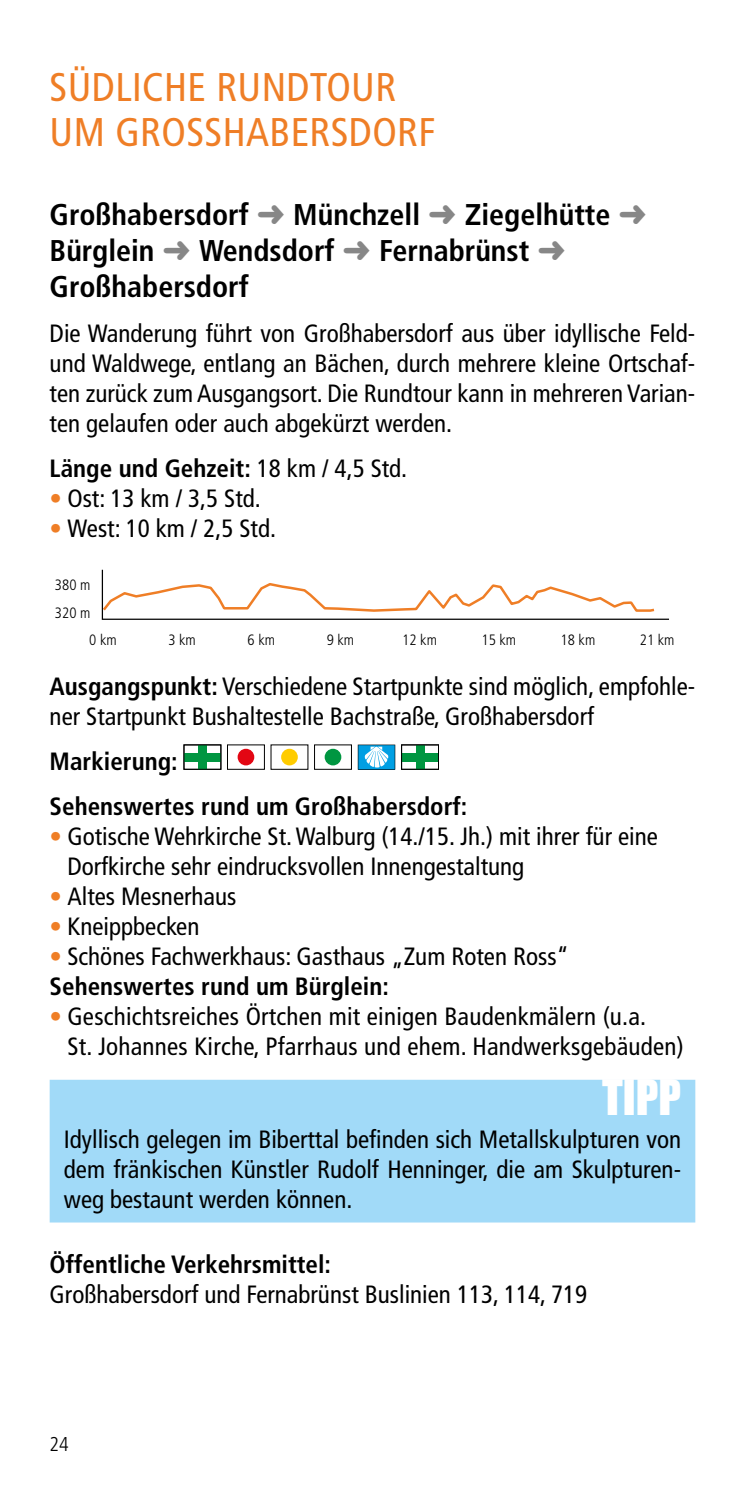
<style>
.page{position:relative;width:745px;height:1489px;background:#fff}
.page>*{position:absolute;margin:0;border:0;box-sizing:border-box;transform-origin:0 0}
.t1{font:45px "Impact";color:#fff}
.t2{font:condensed 40px/45px "Frutiger";letter-spacing:.01em;color:#ef7e26}
.t3{font:700 condensed 30px/36px "Frutiger";color:#000}
.t4{font:condensed 25px/30px "Frutiger";color:#000}
.t5{font:700 condensed 25px/45px "Frutiger";color:#000}
.t6{font:300 condensed 20px "Frutiger";color:#000}
.t7{font:300 condensed 15px "Frutiger";color:#000}
.s1{color:#878787}
.s2{font-stretch:normal}
.s3{font-weight:400}
.s4{color:#ef7e26}
.s5{font-weight:700}
</style>
<div class="page">
<svg style="left:101px;top:569px;width:568px;height:51px"></svg>
<div style="left:198px;top:745px;width:8px;height:24px;background:#009641"></div>
<div style="left:184px;top:753px;width:37px;height:8px;background:#009641"></div>
<div style="left:183px;top:744px;width:38px;height:25px;border:1px solid #000"></div>
<div style="left:237px;top:748px;width:17px;height:17px;background:#e30613;border-radius:50%"></div>
<div style="left:281px;top:748px;width:16px;height:17px;background:#fc0;border-radius:50%"></div>
<div style="left:324px;top:748px;width:17px;height:17px;background:#009641;border-radius:50%"></div>
<svg style="left:357px;top:744px;width:38px;height:25px"></svg>
<div style="left:415px;top:745px;width:9px;height:24px;background:#009641"></div>
<div style="left:401px;top:753px;width:37px;height:8px;background:#009641"></div>
<div style="left:401px;top:744px;width:37px;height:25px;border:1px solid #000"></div>
<div style="left:50px;top:1079px;width:644px;height:143px;background:#a1daf8"></div>
<h2 class="t2" style="left:50px;top:65px;width:387px">SÜDLICHE RUNDTOUR<br>UM GROSSHABERSDORF</h2>
<p class="t3" style="left:50px;top:196px;width:598px">Großhabersdorf <span class="s1">➜</span> Münchzell <span class="s1">➜</span> <span class="s2">Z</span>iegelhütte <span class="s1">➜<br></span>Bürglein <span class="s1">➜</span> Wendsdorf <span class="s1">➜</span> Fernabrünst <span class="s1">➜<br></span>Großhabersdorf</p>
<p class="t4" style="left:50px;top:318px;width:646px;text-align:justify">Die Wanderung führt von Großhabersdorf aus über idyllische Feld&shy;und Waldwege, entlang an Bächen, durch mehrere kleine Ortschaf&shy;ten zurück zum Ausgangsort. Die Rundtour kann in mehreren Varian&shy;ten gelaufen oder auch abgekürzt werden.</p>
<p class="t5" style="left:50px;top:445px;width:359px">Länge und Gehzeit: <span class="s3">18 km / 4,5 Std.</span></p>
<p class="t4" style="left:50px;top:483px;width:212px"><span class="s4">•</span> Ost: 13 km / 3,5 Std.</p>
<p class="t4" style="left:50px;top:513px;width:228px"><span class="s4">•</span> West: 10 km / 2,5 Std.</p>
<p class="t7" style="left:55px;top:576px;width:37px">380 m</p>
<p class="t7" style="left:55px;top:603px;width:37px">320 m</p>
<p class="t7" style="left:89px;top:631px;width:29px">0 km</p>
<p class="t7" style="left:168px;top:631px;width:29px">3 km</p>
<p class="t7" style="left:247px;top:631px;width:29px">6 km</p>
<p class="t7" style="left:326px;top:631px;width:29px">9 km</p>
<p class="t7" style="left:402px;top:631px;width:36px">12 km</p>
<p class="t7" style="left:481px;top:631px;width:36px">15 km</p>
<p class="t7" style="left:560px;top:631px;width:36px">18 km</p>
<p class="t7" style="left:639px;top:631px;width:36px">21 km</p>
<p class="t4" style="left:50px;top:671px;width:646px"><span class="s5">Ausgangspunkt:</span> Verschiedene Startpunkte sind möglich, empfohle&shy;ner Startpunkt Bushaltestelle Bachstraße, Großhabersdorf</p>
<p class="t5" style="left:50px;top:738px;width:419px">Markierung:<br>Sehenswertes rund um Großhabersdorf:</p>
<p class="t4" style="left:67px;top:821px;width:591px;text-indent:-18px"><span class="s4">•</span> Gotische Wehrkirche St. Walburg (14./15. Jh.) mit ihrer für eine<br>Dorfkirche sehr eindrucksvollen Innengestaltung</p>
<p class="t4" style="left:50px;top:881px;width:188px"><span class="s4">•</span> Altes Mesnerhaus</p>
<p class="t4" style="left:50px;top:911px;width:151px"><span class="s4">•</span> Kneippbecken</p>
<p class="t4" style="left:50px;top:941px;width:520px"><span class="s4">•</span> Schönes Fachwerkhaus: Gasthaus „Zum Roten Ross“<br><span class="s5">Sehenswertes rund um Bürglein:</span></p>
<p class="t4" style="left:67px;top:1001px;width:617px;text-indent:-18px"><span class="s4">•</span> Geschichtsreiches Örtchen mit einigen Baudenkmälern (u.a.<br>St. Johannes Kirche, Pfarrhaus und ehem. Handwerksgebäuden)</p>
<h1 class="t1" style="left:601px;top:1062px;width:80px">TIPP</h1>
<p class="t4" style="left:64px;top:1124px;width:618px;text-align:justify">Idyllisch gelegen im Biberttal befinden sich Metallskulpturen von dem fränkischen Künstler Rudolf Henninger, die am Skulpturen&shy;weg bestaunt werden können.</p>
<p class="t5" style="left:50px;top:1241px;width:283px">Öffentliche Verkehrsmittel:</p>
<p class="t4" style="left:50px;top:1278px;width:539px">Großhabersdorf und Fernabrünst Buslinien 113, 114, 719</p>
<p class="t6" style="left:50px;top:1432px;width:21px">24</p>
</div>
